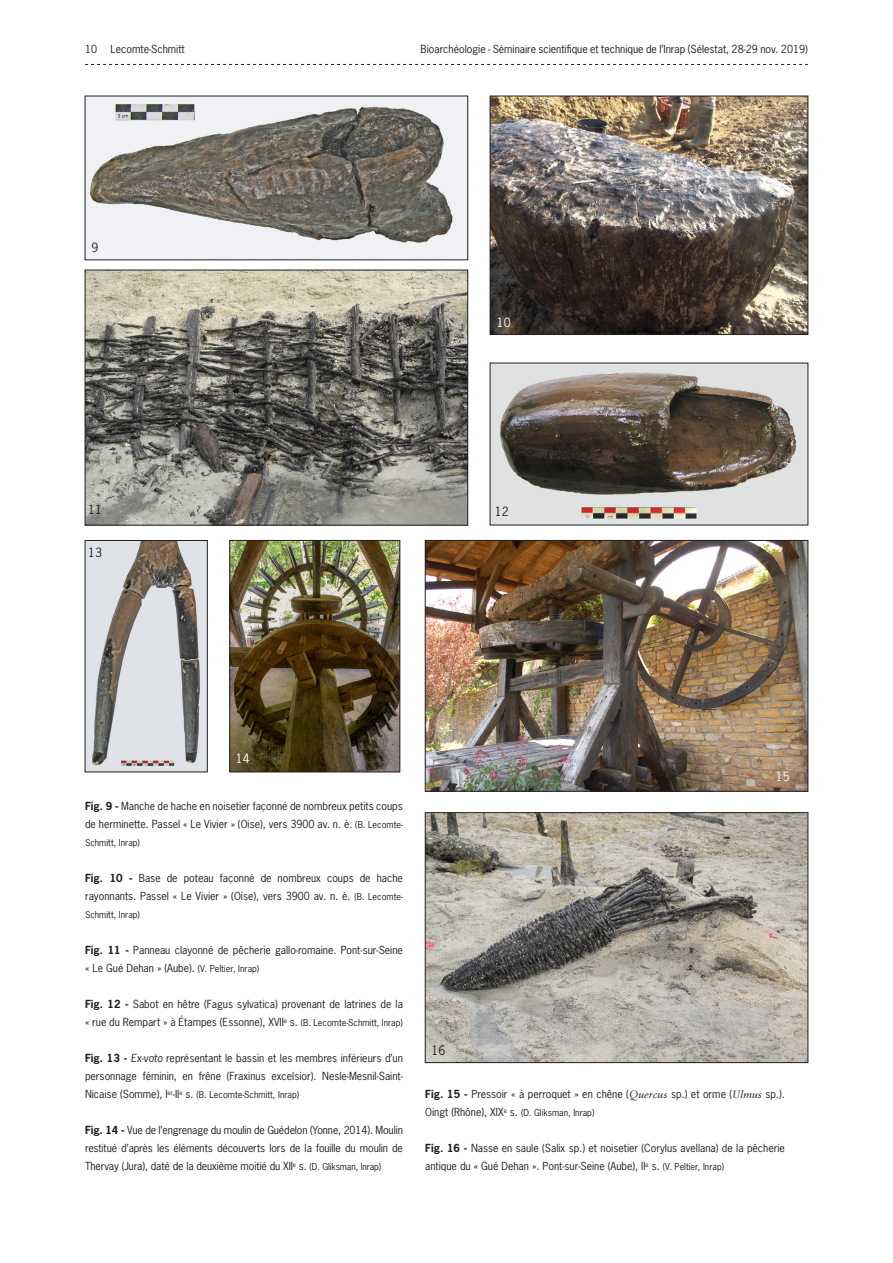
<style>
.page{position:relative;width:893px;height:1263px;background:#fff}
.page>*{position:absolute;margin:0;border:0;box-sizing:border-box;transform-origin:0 0}
.Titre_légende{font:12px "News Gothic Std";color:#231f20}
.Titre_légende-2{font:12px "News Gothic Std";color:#fff}
.Légende{font:10.5px/18px "News Gothic Std";color:#231f20}
.Légende-2{font:9px "News Gothic Std";color:#231f20}
.s1{font-weight:700}
.s2{font-size:9px}
.s3{font-style:italic}
.s4{font-size:10.5px}
.s5{font-family:"Sabon Italic Os F"}
</style>
<div class="page">
<svg style="left:85px;top:64px;width:723px;height:1px"></svg>
<img style="left:87px;top:98px;width:379px;height:160px">
<img style="left:492px;top:98px;width:314px;height:235px">
<div style="left:490px;top:96px;width:318px;height:239px;border:1px solid #231f20"></div>
<img style="left:87px;top:272px;width:379px;height:251px">
<div style="left:85px;top:270px;width:383px;height:255px;border:1px solid #231f20"></div>
<img style="left:492px;top:365px;width:314px;height:158px">
<img style="left:87px;top:542px;width:119px;height:228px">
<div style="left:85px;top:540px;width:123px;height:232px;border:1px solid #231f20"></div>
<img style="left:231px;top:542px;width:167px;height:228px">
<div style="left:229px;top:540px;width:171px;height:232px;border:1px solid #231f20"></div>
<img style="left:427px;top:542px;width:379px;height:248px">
<div style="left:425px;top:540px;width:383px;height:252px;border:1px solid #231f20"></div>
<img style="left:427px;top:814px;width:379px;height:247px">
<div style="left:425px;top:812px;width:383px;height:251px;border:1px solid #231f20"></div>
<p class="Légende" style="left:85px;top:39px;width:14px">10</p>
<p class="Légende" style="left:111px;top:39px;width:76px">Lecomte‐Schmitt</p>
<p class="Légende" style="left:421px;top:39px;width:389px">Bioarchéologie - Séminaire scientifique et technique de l’Inrap (Sélestat, 28-29 nov. 2019)</p>
<p class="Titre_légende" style="left:91px;top:239px;width:8px">9</p>
<p class="Titre_légende-2" style="left:497px;top:315px;width:15px">10</p>
<p class="Titre_légende" style="left:88px;top:502px;width:15px">11</p>
<p class="Titre_légende" style="left:495px;top:504px;width:15px">12</p>
<p class="Titre_légende" style="left:88px;top:545px;width:15px">13</p>
<p class="Titre_légende-2" style="left:236px;top:750px;width:15px">14</p>
<p class="Légende" style="left:85px;top:797px;width:319px"><span class="s1">Fig. 9 -</span> Manche de hache en noisetier façonné de nombreux petits coups de herminette. Passel « Le Vivier » (Oise), vers 3900 av. n. è. <span class="s2">(B. Lecomte-</span></p>
<p class="Légende-2" style="left:85px;top:837px;width:56px">Schmitt, Inrap)</p>
<p class="Légende" style="left:85px;top:869px;width:319px"><span class="s1">Fig. 10 -</span> Base de poteau façonné de nombreux coups de hache rayonnants. Passel « Le Vivier » (Oise), vers 3900 av. n. è. <span class="s2">(B. Lecomte-</span></p>
<p class="Légende-2" style="left:85px;top:909px;width:56px">Schmitt, Inrap)</p>
<p class="Légende" style="left:85px;top:941px;width:319px"><span class="s1">Fig. 11 -</span> Panneau clayonné de pêcherie gallo-romaine. Pont-sur-Seine « Le Gué Dehan » (Aube). <span class="s2">(V. Peltier, Inrap)</span></p>
<p class="Légende" style="left:85px;top:995px;width:319px"><span class="s1">Fig. 12 -</span> Sabot en hêtre (Fagus sylvatica) provenant de latrines de la « rue du Rempart » à Étampes (Essonne), XVII<sup>e</sup> s. <span class="s2">(B. Lecomte-Schmitt, Inrap)</span></p>
<p class="Légende" style="left:85px;top:1049px;width:319px"><span class="s1">Fig. 13 -</span> <span class="s3">Ex-voto</span> représentant le bassin et les membres inférieurs d’un personnage féminin, en frêne (Fraxinus excelsior). Nesle-Mesnil-Saint-</p>
<p class="Légende-2" style="left:85px;top:1089px;width:216px"><span class="s4">Nicaise (Somme), I</span><sup>er</sup><span class="s4">-II</span><sup>e</sup> <span class="s4">s.</span> (B. Lecomte-Schmitt, Inrap)</p>
<p class="Légende" style="left:85px;top:1121px;width:319px;text-align:justify"><span class="s1">Fig. 14 -</span> Vue de l’engrenage du moulin de Guédelon (Yonne, 2014). Moulin restitué d’après les éléments découverts lors de la fouille du moulin de Thervay (Jura), daté de la deuxième moitié du XII<sup>e</sup> s. <span class="s2">(D. Gliksman, Inrap)</span></p>
<p class="Titre_légende" style="left:432px;top:1042px;width:15px">16</p>
<p class="Titre_légende-2" style="left:776px;top:769px;width:15px">15</p>
<p class="Légende" style="left:425px;top:1085px;width:361px"><span class="s1">Fig. 15 -</span> Pressoir « à perroquet » en chêne (<span class="s5">Quercus</span> sp.) et orme (<span class="s5">Ulmus</span> sp.).<br>Oingt (Rhône), XIX<sup>e</sup> s. <span class="s2">(D. Gliksman, Inrap)</span></p>
<p class="Légende" style="left:425px;top:1139px;width:361px"><span class="s1">Fig. 16 -</span> Nasse en saule (Salix sp.) et noisetier (Corylus avellana) de la pêcherie antique du « Gué Dehan ». Pont-sur-Seine (Aube), II<sup>e</sup> s. <span class="s2">(V. Peltier, Inrap)</span></p>
</div>
